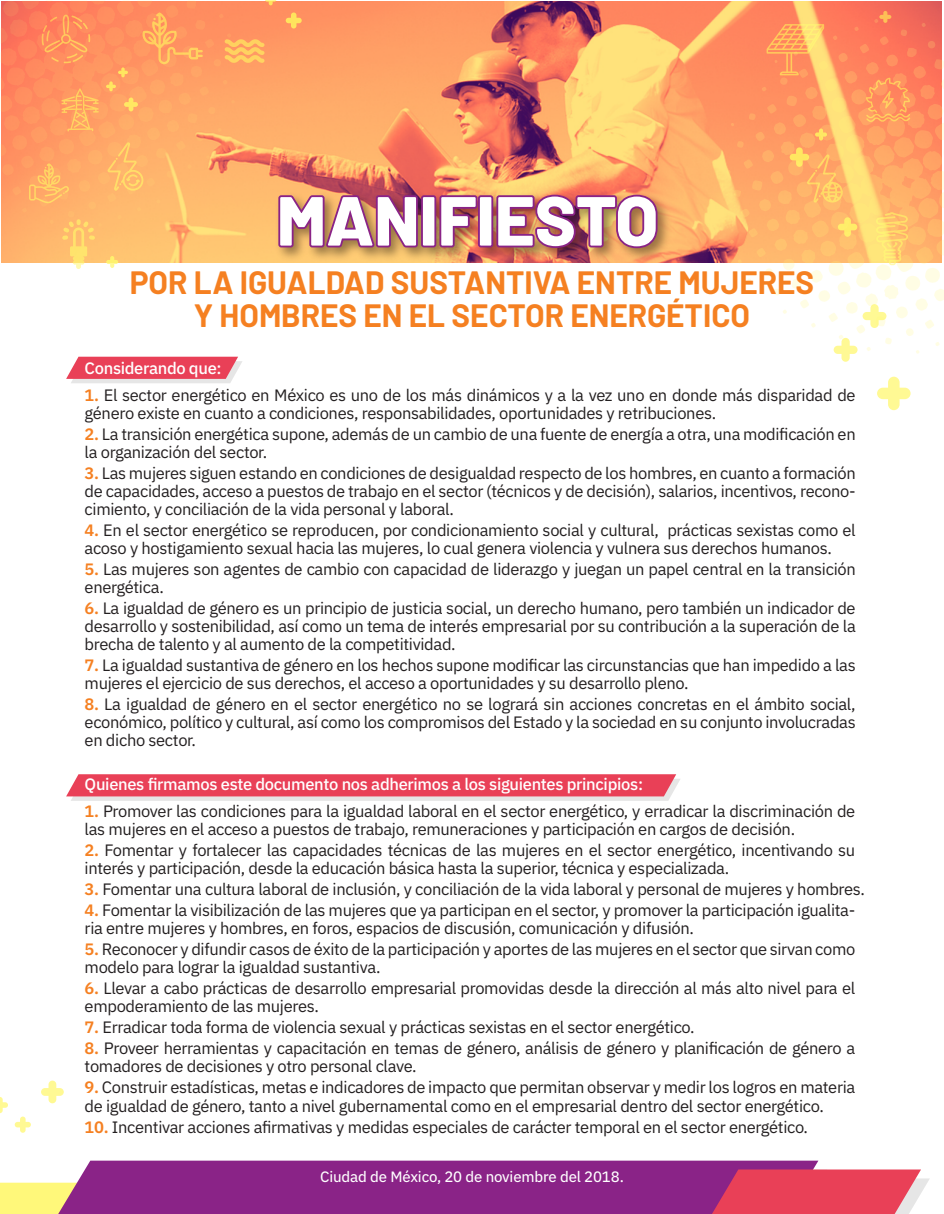
<style>
.page{position:relative;width:944px;height:1214px;background:#fff}
.page>*{position:absolute;margin:0;border:0;box-sizing:border-box;transform-origin:0 0}
.t1{font:800 69.3px "Barlow";color:#fff}
.t2{font:700 31.5px/33px "Barlow";color:#f58021;text-align:center}
.t3{font:16.5px/18px "IBM Plex Sans";letter-spacing:-.02em;color:#231f20}
.t4{font:500 16.5px "IBM Plex Sans";letter-spacing:-.02em;color:#fff}
.t5{font:15px "IBM Plex Sans Text";letter-spacing:-.01em;color:#fff}
.s1{font-weight:600;color:#f58021}
</style>
<div class="page">
<img style="left:660px;top:1px;width:281px;height:261px">
<svg style="left:66px;top:357px;width:176px;height:26px;background:#e9687a"></svg>
<svg style="left:66px;top:774px;width:614px;height:27px;background:#e96174"></svg>
<svg style="left:0;top:1160px;width:930px;height:54px;background:#a84388"></svg>
<img style="left:660px;top:178px;width:17px;height:85px">
<svg style="left:0;top:0;width:660px;height:269px;background:#eda074"></svg>
<svg style="left:722px;top:11px;width:222px;height:351px"></svg>
<svg style="left:877px;top:377px;width:33px;height:33px"></svg>
<svg style="left:0;top:1097px;width:8px;height:16px"></svg>
<svg style="left:15px;top:1116px;width:16px;height:16px"></svg>
<svg style="left:41px;top:1080px;width:23px;height:23px"></svg>
<h1 class="t1" style="left:277px;top:178px;width:383px">MANIFIESTO</h1>
<h2 class="t2" style="left:130px;top:266px;width:685px">POR LA IGUALDAD SUSTANTIVA ENTRE MUJERES<br>Y HOMBRES EN EL SECTOR ENERGÉTICO</h2>
<p class="t4" style="left:85px;top:355px;width:138px">Considerando que:</p>
<p class="t3" style="left:85px;top:385px;width:772px"><span class="s1">1.</span> El sector energético en México es uno de los más dinámicos y a la vez uno en donde más disparidad de género existe en cuanto a condiciones, responsabilidades, oportunidades y retribuciones.</p>
<p class="t3" style="left:85px;top:424px;width:772px"><span class="s1">2.</span> La transición energética supone, además de un cambio de una fuente de energía a otra, una modificación en la organización del sector.</p>
<p class="t3" style="left:85px;top:463px;width:772px;text-align:justify"><span class="s1">3.</span> Las mujeres siguen estando en condiciones de desigualdad respecto de los hombres, en cuanto a formación de capacidades, acceso a puestos de trabajo en el sector (técnicos y de decisión), salarios, incentivos, recono&shy;cimiento, y conciliación de la vida personal y laboral.</p>
<p class="t3" style="left:85px;top:520px;width:772px"><span class="s1">4.</span> En el sector energético se reproducen, por condicionamiento social y cultural, prácticas sexistas como el acoso y hostigamiento sexual hacia las mujeres, lo cual genera violencia y vulnera sus derechos humanos.</p>
<p class="t3" style="left:85px;top:559px;width:772px"><span class="s1">5.</span> Las mujeres son agentes de cambio con capacidad de liderazgo y juegan un papel central en la transición energética.</p>
<p class="t3" style="left:85px;top:598px;width:772px;text-align:justify"><span class="s1">6.</span> La igualdad de género es un principio de justicia social, un derecho humano, pero también un indicador de desarrollo y sostenibilidad, así como un tema de interés empresarial por su contribución a la superación de la brecha de talento y al aumento de la competitividad.</p>
<p class="t3" style="left:85px;top:655px;width:772px"><span class="s1">7.</span> La igualdad sustantiva de género en los hechos supone modificar las circunstancias que han impedido a las mujeres el ejercicio de sus derechos, el acceso a oportunidades y su desarrollo pleno.</p>
<p class="t3" style="left:85px;top:694px;width:772px;text-align:justify"><span class="s1">8.</span> La igualdad de género en el sector energético no se logrará sin acciones concretas en el ámbito social, económico, político y cultural, así como los compromisos del Estado y la sociedad en su conjunto involucradas en dicho sector.</p>
<p class="t4" style="left:85px;top:771px;width:560px">Quienes firmamos este documento nos adherimos a los siguientes principios:</p>
<p class="t3" style="left:85px;top:801px;width:772px"><span class="s1">1.</span> Promover las condiciones para la igualdad laboral en el sector energético, y erradicar la discriminación de las mujeres en el acceso a puestos de trabajo, remuneraciones y participación en cargos de decisión.</p>
<p class="t3" style="left:85px;top:840px;width:772px"><span class="s1">2.</span> Fomentar y fortalecer las capacidades técnicas de las mujeres en el sector energético, incentivando su interés y participación, desde la educación básica hasta la superior, técnica y especializada.</p>
<p class="t3" style="left:85px;top:879px;width:782px"><span class="s1">3.</span> Fomentar una cultura laboral de inclusión, y conciliación de la vida laboral y personal de mujeres y hombres.</p>
<p class="t3" style="left:85px;top:900px;width:772px"><span class="s1">4.</span> Fomentar la visibilización de las mujeres que ya participan en el sector, y promover la participación igualita&shy;ria entre mujeres y hombres, en foros, espacios de discusión, comunicación y difusión.</p>
<p class="t3" style="left:85px;top:939px;width:772px"><span class="s1">5.</span> Reconocer y difundir casos de éxito de la participación y aportes de las mujeres en el sector que sirvan como modelo para lograr la igualdad sustantiva.</p>
<p class="t3" style="left:85px;top:978px;width:772px"><span class="s1">6.</span> Llevar a cabo prácticas de desarrollo empresarial promovidas desde la dirección al más alto nivel para el empoderamiento de las mujeres.</p>
<p class="t3" style="left:85px;top:1017px;width:611px"><span class="s1">7.</span> Erradicar toda forma de violencia sexual y prácticas sexistas en el sector energético.</p>
<p class="t3" style="left:85px;top:1038px;width:772px"><span class="s1">8.</span> Proveer herramientas y capacitación en temas de género, análisis de género y planificación de género a tomadores de decisiones y otro personal clave.</p>
<p class="t3" style="left:85px;top:1077px;width:772px"><span class="s1">9.</span> Construir estadísticas, metas e indicadores de impacto que permitan observar y medir los logros en materia de igualdad de género, tanto a nivel gubernamental como en el empresarial dentro del sector energético.</p>
<p class="t3" style="left:85px;top:1116px;width:725px"><span class="s1">10.</span> Incentivar acciones afirmativas y medidas especiales de carácter temporal en el sector energético.</p>
<p class="t5" style="left:320px;top:1164px;width:305px">Ciudad de México, 20 de noviembre del 2018.</p>
</div>
